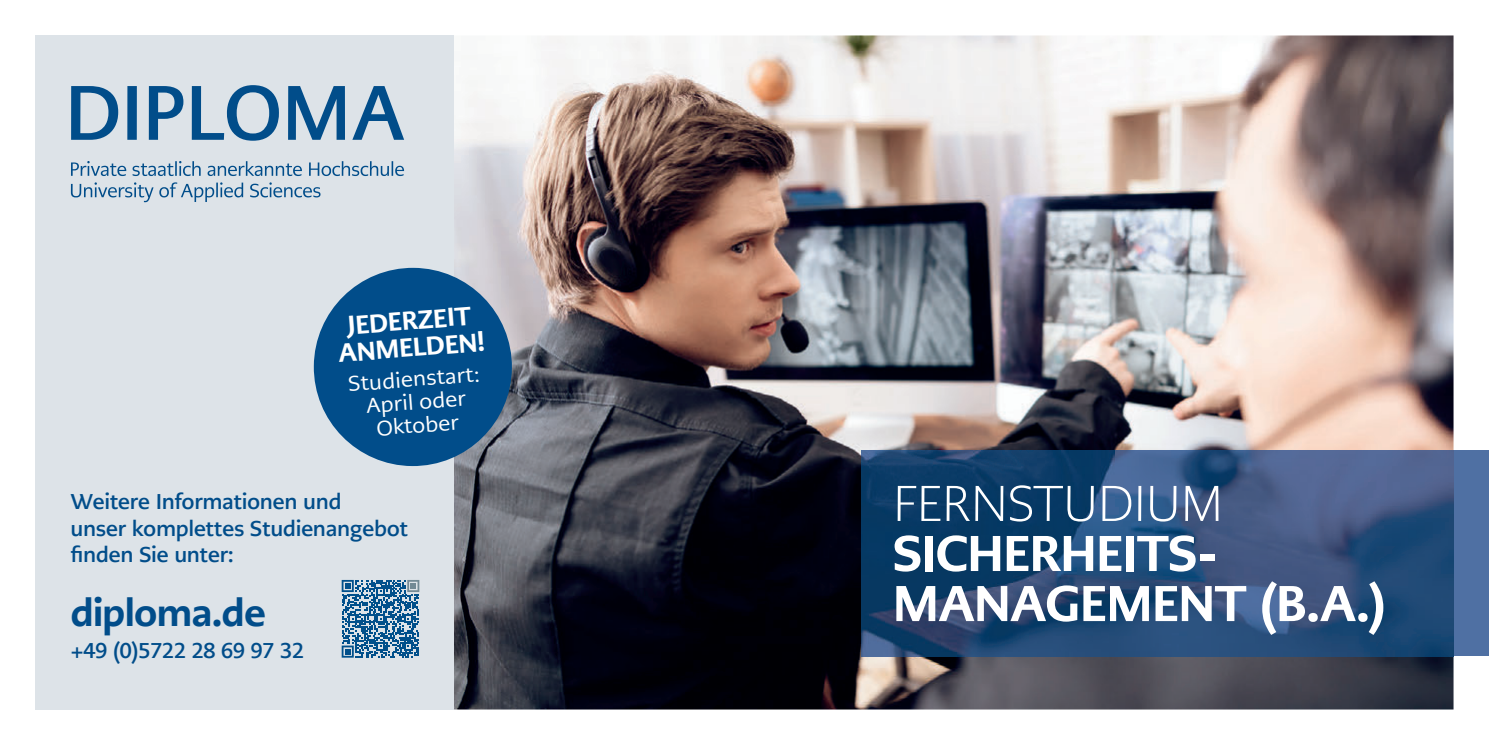
<style>
.page{position:relative;width:1489px;height:745px;background:#fff}
.page>*{position:absolute;margin:0;border:0;box-sizing:border-box;transform-origin:0 0}
.t1{font:800 50px/50px "PMN Caecilia Sans Head";color:#fff}
.t2{font:300 50px "PMN Caecilia Sans Head";color:#fff}
.t3{font:800 37.5px "PMN Caecilia Sans Head";color:#014d8a}
.t4{font:800 25.75px/26.8px "PMN Caecilia Sans Head";color:#fff;text-align:center}
.t5{font:700 21.25px/26.2px "PMN Caecilia Sans Head";letter-spacing:.01em;color:#014d8a}
.t6{font:20.75px/23px "PMN Caecilia Sans Text";color:#fff;text-align:center;scale:1.05 1}
</style>
<div class="page">
<img style="left:454px;top:35px;width:999px;height:674px">
<div style="left:35px;top:35px;width:419px;height:674px;background:#dde3e8"></div>
<div style="left:1453px;top:450px;width:35px;height:206px;background:#4f70a3"></div>
<img style="left:861px;top:450px;width:592px;height:206px">
<div style="left:313px;top:267px;width:199px;height:199px;background:#014d8a;border-radius:50%"></div>
<svg style="left:71px;top:161px;width:55px;height:15px"></svg>
<svg style="left:133px;top:161px;width:68px;height:15px"></svg>
<svg style="left:207px;top:161px;width:95px;height:15px"></svg>
<svg style="left:309px;top:161px;width:95px;height:15px"></svg>
<svg style="left:71px;top:182px;width:82px;height:20px"></svg>
<svg style="left:159px;top:182px;width:84px;height:20px"></svg>
<svg style="left:250px;top:182px;width:70px;height:15px"></svg>
<svg style="left:71px;top:86px;width:47px;height:54px"></svg>
<div style="left:127px;top:86px;width:10px;height:54px;background:#014d8a"></div>
<svg style="left:149px;top:86px;width:34px;height:54px"></svg>
<svg style="left:192px;top:85px;width:87px;height:56px"></svg>
<svg style="left:288px;top:86px;width:57px;height:54px"></svg>
<svg style="left:352px;top:86px;width:52px;height:54px"></svg>
<svg style="left:342px;top:579px;width:77px;height:78px"></svg>
<p class="t4" style="left:336px;top:312px;width:148px;rotate:-4deg">JEDERZEIT<br>ANMELDEN!</p>
<p class="t6" style="left:347px;top:373px;width:127px;rotate:-5deg">Studienstart:<br>April oder<br>Oktober</p>
<p class="t5" style="left:71px;top:488px;width:338px">Weitere Informationen und<br>unser komplettes Studienangebot finden Sie unter:</p>
<h2 class="t3" style="left:71px;top:587px;width:196px">diploma.de</h2>
<p class="t5" style="left:71px;top:636px;width:234px">+49 (0)5722 28 69 97 32</p>
<h1 class="t2" style="left:893px;top:472px;width:331px">FERNSTUDIUM</h1>
<h1 class="t1" style="left:893px;top:527px;width:494px">SICHERHEITS-<br>MANAGEMENT (B.A.)</h1>
</div>
